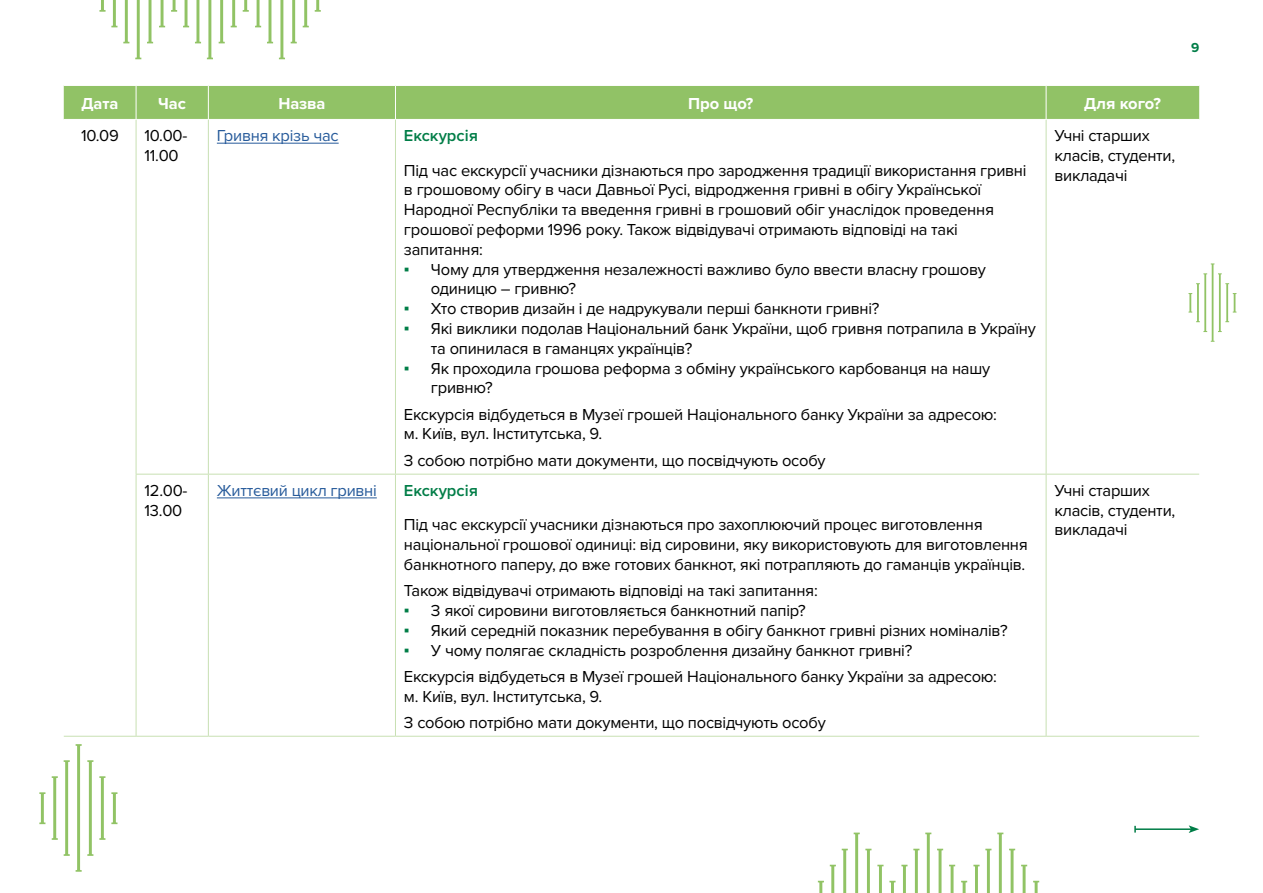
<style>
.page{position:relative;width:1263px;height:893px;background:#fff}
.page>*{position:absolute;margin:0;border:0;box-sizing:border-box;transform-origin:0 0}
.t1{font:16.5px/19.8px "Proxima Nova";letter-spacing:-.015em;color:#000}
.t2{font:16.5px "Proxima Nova";letter-spacing:-.015em;color:#275b9b}
.t3{font:700 16.5px "Proxima Nova";color:#fff}
.t4{font:600 16.5px "Proxima Nova";color:#007d47}
.t5{font:700 13.5px "Proxima Nova";color:#007d47}
.s1{font-family:"Arial";color:#007d47}
</style>
<div class="page">
<hr style="left:1135px;top:828px;width:56px;height:2px;background:#007d47">
<svg style="left:1134px;top:826px;width:2px;height:7px"></svg>
<svg style="left:1189px;top:825px;width:10px;height:8px"></svg>
<svg style="left:99px;top:0;width:18px;height:27px"></svg>
<svg style="left:159px;top:0;width:6px;height:27px"></svg>
<svg style="left:123px;top:0;width:6px;height:43px"></svg>
<svg style="left:147px;top:0;width:6px;height:43px"></svg>
<svg style="left:135px;top:0;width:6px;height:59px"></svg>
<svg style="left:171px;top:0;width:6px;height:12px"></svg>
<svg style="left:183px;top:0;width:6px;height:27px"></svg>
<svg style="left:231px;top:0;width:6px;height:27px"></svg>
<svg style="left:195px;top:0;width:6px;height:43px"></svg>
<svg style="left:219px;top:0;width:6px;height:43px"></svg>
<svg style="left:207px;top:0;width:6px;height:59px"></svg>
<svg style="left:243px;top:0;width:6px;height:12px"></svg>
<svg style="left:255px;top:0;width:6px;height:27px"></svg>
<svg style="left:303px;top:0;width:6px;height:27px"></svg>
<svg style="left:267px;top:0;width:6px;height:43px"></svg>
<svg style="left:291px;top:0;width:6px;height:43px"></svg>
<svg style="left:279px;top:0;width:6px;height:59px"></svg>
<svg style="left:315px;top:0;width:6px;height:12px"></svg>
<svg style="left:39px;top:792px;width:6px;height:32px"></svg>
<svg style="left:52px;top:776px;width:6px;height:64px"></svg>
<svg style="left:99px;top:776px;width:6px;height:64px"></svg>
<svg style="left:64px;top:760px;width:6px;height:96px"></svg>
<svg style="left:76px;top:744px;width:17px;height:128px"></svg>
<svg style="left:111px;top:792px;width:6px;height:32px"></svg>
<svg style="left:1188px;top:263px;width:48px;height:79px"></svg>
<svg style="left:818px;top:881px;width:6px;height:12px"></svg>
<svg style="left:830px;top:865px;width:6px;height:28px"></svg>
<svg style="left:877px;top:865px;width:6px;height:28px"></svg>
<svg style="left:842px;top:849px;width:6px;height:44px"></svg>
<svg style="left:854px;top:833px;width:17px;height:60px"></svg>
<svg style="left:889px;top:881px;width:6px;height:12px"></svg>
<svg style="left:901px;top:865px;width:6px;height:28px"></svg>
<svg style="left:949px;top:865px;width:6px;height:28px"></svg>
<svg style="left:913px;top:849px;width:6px;height:44px"></svg>
<svg style="left:937px;top:849px;width:6px;height:44px"></svg>
<svg style="left:925px;top:833px;width:6px;height:60px"></svg>
<svg style="left:961px;top:881px;width:6px;height:12px"></svg>
<svg style="left:973px;top:865px;width:6px;height:28px"></svg>
<svg style="left:1021px;top:865px;width:6px;height:28px"></svg>
<svg style="left:985px;top:849px;width:6px;height:44px"></svg>
<svg style="left:1009px;top:849px;width:6px;height:44px"></svg>
<svg style="left:997px;top:833px;width:6px;height:60px"></svg>
<svg style="left:1033px;top:881px;width:6px;height:12px"></svg>
<div style="left:64px;top:86px;width:1135px;height:33px;background:#91c266"></div>
<hr style="left:136px;top:86px;width:1px;height:33px;background:#fff">
<hr style="left:208px;top:86px;width:1px;height:33px;background:#fff">
<hr style="left:395px;top:86px;width:1px;height:33px;background:#fff">
<hr style="left:1046px;top:86px;width:1px;height:33px;background:#fff">
<hr style="left:136px;top:120px;width:1px;height:354px;background:#c8e0b3">
<hr style="left:208px;top:120px;width:1px;height:354px;background:#c8e0b3">
<hr style="left:395px;top:120px;width:1px;height:354px;background:#c8e0b3">
<hr style="left:1046px;top:120px;width:1px;height:354px;background:#c8e0b3">
<hr style="left:136px;top:474px;width:72px;height:1px;background:#c8e0b3">
<hr style="left:136px;top:474px;width:1px;height:262px;background:#c8e0b3">
<hr style="left:208px;top:474px;width:187px;height:1px;background:#c8e0b3">
<hr style="left:208px;top:474px;width:1px;height:262px;background:#c8e0b3">
<hr style="left:395px;top:474px;width:651px;height:1px;background:#c8e0b3">
<hr style="left:395px;top:474px;width:1px;height:262px;background:#c8e0b3">
<hr style="left:1046px;top:474px;width:153px;height:1px;background:#c8e0b3">
<hr style="left:1046px;top:474px;width:1px;height:262px;background:#c8e0b3">
<hr style="left:64px;top:736px;width:72px;height:1px;background:#c8e0b3">
<hr style="left:136px;top:736px;width:72px;height:1px;background:#c8e0b3">
<hr style="left:208px;top:736px;width:187px;height:1px;background:#c8e0b3">
<hr style="left:395px;top:736px;width:651px;height:1px;background:#c8e0b3">
<hr style="left:1046px;top:736px;width:153px;height:1px;background:#c8e0b3">
<hr style="left:217px;top:143px;width:122px;height:1px;background:#275b9b">
<hr style="left:217px;top:498px;width:160px;height:1px;background:#275b9b">
<p class="t5" style="left:1191px;top:40px;width:10px">9</p>
<p class="t3" style="left:81px;top:94px;width:39px">Дата</p>
<p class="t3" style="left:158px;top:94px;width:29px">Час</p>
<p class="t3" style="left:278px;top:94px;width:49px">Назва</p>
<p class="t3" style="left:688px;top:94px;width:67px">Про що?</p>
<p class="t3" style="left:1084px;top:94px;width:78px">Для кого?</p>
<p class="t1" style="left:81px;top:126px;width:39px">10.09</p>
<p class="t1" style="left:145px;top:126px;width:44px">10.00-<br>11.00</p>
<p class="t2" style="left:217px;top:126px;width:123px">Гривня крізь час</p>
<p class="t4" style="left:404px;top:126px;width:75px">Екскурсія</p>
<p class="t1" style="left:404px;top:161px;width:624px">Під час екскурсії учасники дізнаються про зародження традиції використання гривні в грошовому обігу в часи Давньої Русі, відродження гривні в обігу Української Народної Республіки та введення гривні в грошовий обіг унаслідок проведення грошової реформи 1996 року. Також відвідувачі отримають відповіді на такі запитання:</p>
<p class="t1" style="left:431px;top:260px;width:556px;text-indent:-27px"><span class="s1">▪</span> Чому для утвердження незалежності важливо було ввести власну грошову одиницю – гривню?</p>
<p class="t1" style="left:404px;top:299px;width:477px"><span class="s1">▪</span> Хто створив дизайн і де надрукували перші банкноти гривні?</p>
<p class="t1" style="left:431px;top:319px;width:606px;text-indent:-27px"><span class="s1">▪</span> Які виклики подолав Національний банк України, щоб гривня потрапила в Україну та опинилася в гаманцях українців?</p>
<p class="t1" style="left:431px;top:359px;width:561px;text-indent:-27px"><span class="s1">▪</span> Як проходила грошова реформа з обміну українського карбованця на нашу гривню?</p>
<p class="t1" style="left:404px;top:405px;width:595px">Екскурсія відбудеться в Музеї грошей Національного банку України за адресою: м. Київ, вул. Інститутська, 9.</p>
<p class="t1" style="left:404px;top:451px;width:423px">З собою потрібно мати документи, що посвідчують особу</p>
<p class="t1" style="left:1054px;top:126px;width:122px">Учні старших класів, студенти, викладачі</p>
<p class="t1" style="left:145px;top:481px;width:44px">12.00-<br>13.00</p>
<p class="t2" style="left:217px;top:480px;width:161px">Життєвий цикл гривні</p>
<p class="t4" style="left:404px;top:480px;width:75px">Екскурсія</p>
<p class="t1" style="left:404px;top:515px;width:625px">Під час екскурсії учасники дізнаються про захоплюючий процес виготовлення національної грошової одиниці: від сировини, яку використовують для виготовлення банкнотного паперу, до вже готових банкнот, які потрапляють до гаманців українців.</p>
<p class="t1" style="left:404px;top:581px;width:415px">Також відвідувачі отримають відповіді на такі запитання:</p>
<p class="t1" style="left:404px;top:601px;width:403px"><span class="s1">▪</span> З якої сировини виготовляється банкнотний папір?</p>
<p class="t1" style="left:404px;top:621px;width:605px"><span class="s1">▪</span> Який середній показник перебування в обігу банкнот гривні різних номіналів?</p>
<p class="t1" style="left:404px;top:637px;width:595px;line-height:26.2px"><span class="s1">▪</span> У чому полягає складність розроблення дизайну банкнот гривні?<br>Екскурсія відбудеться в Музеї грошей Національного банку України за адресою:</p>
<p class="t1" style="left:404px;top:683px;width:423px;line-height:26.2px">м. Київ, вул. Інститутська, 9.<br>З собою потрібно мати документи, що посвідчують особу</p>
<p class="t1" style="left:1054px;top:481px;width:122px">Учні старших класів, студенти, викладачі</p>
</div>
